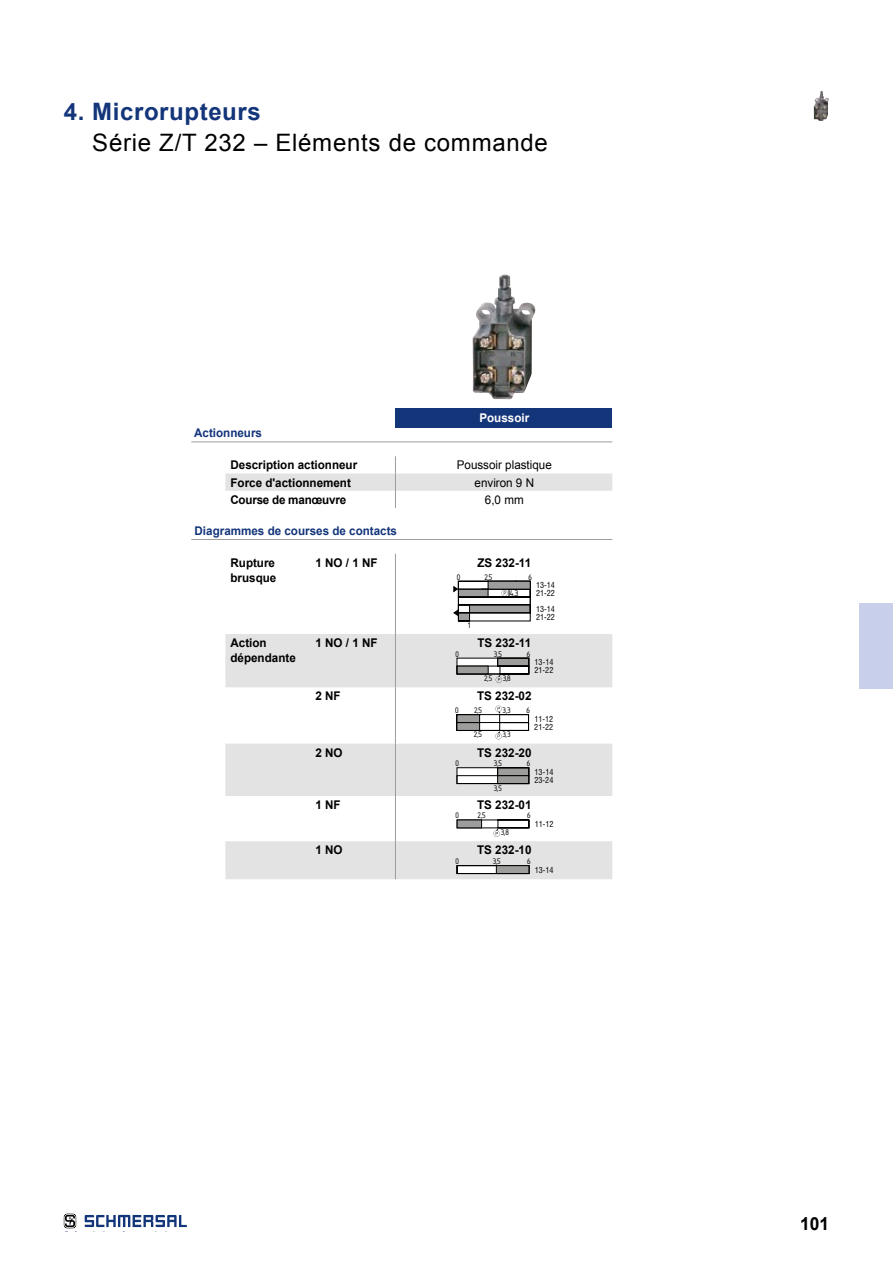
<style>
.page{position:relative;width:893px;height:1263px;background:#fff}
.page>*{position:absolute;margin:0;border:0;box-sizing:border-box;transform-origin:0 0}
.t1{font:24px "Arial";letter-spacing:.03em;color:#000}
.t2{font:700 24px "Arial";letter-spacing:.025em;color:#13357a}
.t3{font:700 18px "Arial";color:#000}
.t4{font:12.6px "Isonorm 3098";color:#000}
.t5{font:700 12px/15px "Arial";color:#000}
.t6{font:700 12px "Arial";color:#13357a}
.t7{font:12px "Arial";color:#000}
.t8{font:700 12px "Arial";letter-spacing:-.02em;color:#000}
.t9{font:700 12px "Arial";color:#fff}
.t10{font:condensed 8.1px/8.1px "Swiss 721 BT";color:#000}
</style>
<div class="page">
<svg style="left:64px;top:1214px;width:12px;height:14px"></svg>
<svg style="left:85px;top:1215px;width:102px;height:12px"></svg>
<div style="left:859px;top:603px;width:34px;height:85px;background:#c8cfeb"></div>
<div style="left:395px;top:408px;width:217px;height:20px;background:#13357a"></div>
<svg style="left:225px;top:473px;width:387px;height:406px"></svg>
<svg style="left:395px;top:456px;width:1px;height:52px"></svg>
<hr style="left:395px;top:554px;width:1px;height:80px;background:#9d9d9c">
<hr style="left:395px;top:634px;width:1px;height:53px;background:#9d9d9c">
<hr style="left:395px;top:687px;width:1px;height:57px;background:#9d9d9c">
<hr style="left:395px;top:744px;width:1px;height:52px;background:#9d9d9c">
<hr style="left:395px;top:796px;width:1px;height:45px;background:#9d9d9c">
<hr style="left:395px;top:841px;width:1px;height:38px;background:#9d9d9c">
<img style="left:472px;top:274px;width:64px;height:125px">
<hr style="left:191px;top:441px;width:421px;height:1px;background:#9d9d9c">
<hr style="left:191px;top:539px;width:421px;height:1px;background:#9d9d9c">
<svg style="left:453px;top:581px;width:78px;height:40px"></svg>
<svg style="left:457px;top:658px;width:72px;height:25px"></svg>
<svg style="left:456px;top:706px;width:73px;height:33px"></svg>
<svg style="left:459px;top:769px;width:68px;height:13px"></svg>
<div style="left:497px;top:775px;width:32px;height:9px;background:#9d9d9c;border:1px solid #000"></div>
<div style="left:457px;top:767px;width:72px;height:17px;border:1px solid #000"></div>
<svg style="left:457px;top:819px;width:72px;height:18px"></svg>
<svg style="left:457px;top:865px;width:39px;height:9px"></svg>
<div style="left:496px;top:865px;width:33px;height:9px;background:#9d9d9c;border:1px solid #000"></div>
<img style="left:814px;top:91px;width:15px;height:30px">
<h1 class="t2" style="left:64px;top:96px;width:199px">4. Microrupteurs</h1>
<h1 class="t1" style="left:92px;top:127px;width:457px">Série Z/T 232 – Eléments de commande</h1>
<p class="t9" style="left:479px;top:410px;width:51px">Poussoir</p>
<p class="t6" style="left:194px;top:425px;width:69px">Actionneurs</p>
<p class="t5" style="left:230px;top:458px;width:128px">Description actionneur</p>
<p class="t7" style="left:457px;top:457px;width:97px">Poussoir plastique</p>
<p class="t5" style="left:230px;top:475px;width:122px">Force d'actionnement</p>
<p class="t7" style="left:475px;top:474px;width:61px">environ 9 N</p>
<p class="t8" style="left:230px;top:491px;width:117px">Course de manœuvre</p>
<p class="t7" style="left:485px;top:492px;width:40px">6,0 mm</p>
<p class="t6" style="left:195px;top:523px;width:204px">Diagrammes de courses de contacts</p>
<p class="t5" style="left:230px;top:555px;width:47px">Rupture brusque</p>
<p class="t5" style="left:316px;top:555px;width:64px">1 NO / 1 NF</p>
<p class="t5" style="left:477px;top:555px;width:55px">ZS 232-11</p>
<p class="t4" style="left:485px;top:568px;width:10px">2,5</p>
<p class="t4" style="left:529px;top:568px;width:5px">6</p>
<p class="t4" style="left:457px;top:568px;width:5px">0</p>
<p class="t10" style="left:536px;top:581px;width:20px">13-14</p>
<p class="t10" style="left:536px;top:605px;width:20px">13-14</p>
<p class="t10" style="left:536px;top:589px;width:20px">21-22</p>
<p class="t10" style="left:536px;top:613px;width:20px">21-22</p>
<p class="t4" style="left:510px;top:584px;width:10px">4,3</p>
<p class="t4" style="left:468px;top:616px;width:4px">1</p>
<p class="t5" style="left:230px;top:636px;width:67px">Action dépendante</p>
<p class="t5" style="left:315px;top:636px;width:64px">1 NO / 1 NF</p>
<p class="t5" style="left:477px;top:636px;width:55px">TS 232-11</p>
<p class="t4" style="left:456px;top:645px;width:5px">0</p>
<p class="t4" style="left:494px;top:645px;width:10px">3,5</p>
<p class="t4" style="left:527px;top:645px;width:5px">6</p>
<p class="t10" style="left:535px;top:658px;width:20px">13-14<br>21-22</p>
<p class="t4" style="left:484px;top:669px;width:28px">2,5 3,8</p>
<p class="t5" style="left:315px;top:689px;width:27px">2 NF</p>
<p class="t5" style="left:477px;top:689px;width:56px">TS 232-02</p>
<p class="t4" style="left:455px;top:701px;width:28px">0 2,5</p>
<p class="t4" style="left:503px;top:701px;width:10px">3,3</p>
<p class="t4" style="left:527px;top:701px;width:5px">6</p>
<p class="t10" style="left:534px;top:714px;width:20px">11-12<br>21-22</p>
<p class="t4" style="left:474px;top:726px;width:9px">2,5</p>
<p class="t4" style="left:503px;top:726px;width:9px">3,3</p>
<p class="t5" style="left:315px;top:745px;width:29px">2 NO</p>
<p class="t5" style="left:477px;top:745px;width:56px">TS 232-20</p>
<p class="t4" style="left:456px;top:754px;width:5px">0</p>
<p class="t4" style="left:494px;top:754px;width:10px">3,5</p>
<p class="t4" style="left:527px;top:754px;width:5px">6</p>
<p class="t10" style="left:535px;top:768px;width:20px">13-14<br>23-24</p>
<p class="t4" style="left:494px;top:779px;width:9px">3,5</p>
<p class="t5" style="left:315px;top:798px;width:27px">1 NF</p>
<p class="t5" style="left:477px;top:798px;width:56px">TS 232-01</p>
<p class="t4" style="left:456px;top:807px;width:5px">0</p>
<p class="t4" style="left:478px;top:807px;width:10px">2,5</p>
<p class="t4" style="left:527px;top:807px;width:5px">6</p>
<p class="t10" style="left:535px;top:820px;width:20px">11-12</p>
<p class="t4" style="left:501px;top:823px;width:10px">3,8</p>
<p class="t5" style="left:315px;top:843px;width:29px">1 NO</p>
<p class="t5" style="left:477px;top:843px;width:56px">TS 232-10</p>
<p class="t4" style="left:456px;top:852px;width:5px">0</p>
<p class="t4" style="left:527px;top:852px;width:5px">6</p>
<p class="t4" style="left:493px;top:852px;width:10px">3,5</p>
<p class="t10" style="left:535px;top:866px;width:20px">13-14</p>
<h2 class="t3" style="left:800px;top:1211px;width:31px">101</h2>
</div>
